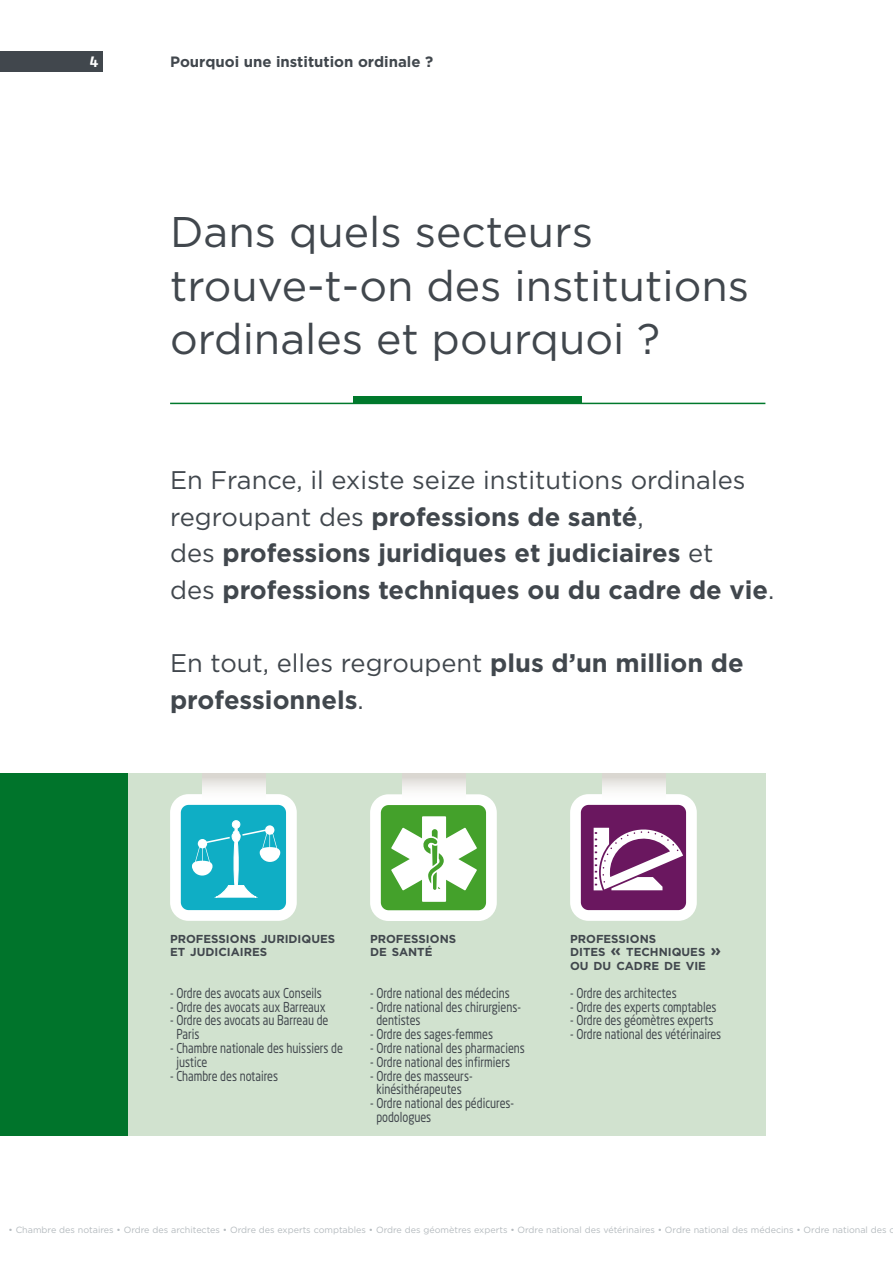
<style>
.page{position:relative;width:893px;height:1263px;background:#fff}
.page>*{position:absolute;margin:0;border:0;box-sizing:border-box;transform-origin:0 0}
.t1{font:42.9px/53.7px "Gotham";color:#41474d}
.t2{font:700 25.5px/36.6px "Gotham";color:#41474d}
.t3{font:700 15px "Gotham";color:#41474d}
.t4{font:700 15px "Fago Offc";color:#fff}
.t5{font:13.5px/13.8px "Neo Sans";color:#41474d;scale:.8 1}
.t6{font:700 11.55px/13.8px "Gotham";color:#41474d}
.t7{font:9px "Gotham";color:#b5bbbf}
.s1{font-weight:400}
.s2{font-size:16.5px}
</style>
<div class="page">
<hr style="left:170px;top:403px;width:595px;height:1px;background:#00792c">
<div style="left:354px;top:396px;width:228px;height:7px;background:#00792c"></div>
<div style="left:0;top:773px;width:765px;height:362px;background:#d1e2cf"></div>
<div style="left:0;top:773px;width:127px;height:362px;background:#00742b"></div>
<div style="left:575px;top:799px;width:116px;height:116px;background:#6a175f;border-radius:13px"></div>
<div style="left:570px;top:794px;width:127px;height:127px;border:11px solid #fff;border-radius:13px"></div>
<svg style="left:603px;top:773px;width:62px;height:31px"></svg>
<svg style="left:594px;top:827px;width:89px;height:63px"></svg>
<div style="left:375px;top:800px;width:116px;height:116px;background:#44a12b;border-radius:13px"></div>
<div style="left:370px;top:794px;width:127px;height:127px;border:11px solid #fff;border-radius:13px"></div>
<svg style="left:403px;top:773px;width:62px;height:31px"></svg>
<svg style="left:391px;top:816px;width:86px;height:86px"></svg>
<div style="left:175px;top:799px;width:116px;height:116px;background:#0faec5;border-radius:13px"></div>
<div style="left:170px;top:794px;width:127px;height:127px;border:11px solid #fff;border-radius:13px"></div>
<svg style="left:203px;top:773px;width:62px;height:31px"></svg>
<svg style="left:192px;top:820px;width:88px;height:77px"></svg>
<div style="left:0;top:51px;width:103px;height:20px;background:#41474d"></div>
<p class="t4" style="left:90px;top:53px;width:10px">4</p>
<p class="t3" style="left:170px;top:52px;width:265px">Pourquoi une institution ordinale ?</p>
<h1 class="t1" style="left:170px;top:204px;width:581px">Dans quels secteurs trouve-t-on des institutions ordinales et pourquoi ?</h1>
<h2 class="t2" style="left:170px;top:462px;width:606px"><span class="s1">En France, il existe seize institutions ordinales regroupant des</span> professions de santé<span class="s1">,<br>des</span> professions juridiques et judiciaires <span class="s1">et<br>des</span> professions techniques ou du cadre de vie<span class="s1">.</span></h2>
<h2 class="t2" style="left:170px;top:645px;width:575px"><span class="s1">En tout, elles regroupent</span> plus d’un million de professionnels<span class="s1">.</span></h2>
<p class="t6" style="left:170px;top:931px;width:167px">PROFESSIONS JURIDIQUES<br>ET JUDICIAIRES</p>
<p class="t5" style="left:170px;top:986px;width:191px">- Ordre des avocats aux Conseils</p>
<p class="t5" style="left:170px;top:999px;width:196px">- Ordre des avocats aux Barreaux</p>
<p class="t5" style="left:176px;top:1013px;width:192px;text-indent:-6px">- Ordre des avocats au Barreau de<br>Paris</p>
<p class="t5" style="left:176px;top:1041px;width:210px;text-indent:-6px">- Chambre nationale des huissiers de justice</p>
<p class="t5" style="left:170px;top:1068px;width:136px">- Chambre des notaires</p>
<p class="t6" style="left:370px;top:931px;width:88px">PROFESSIONS<br>DE SANTÉ</p>
<p class="t5" style="left:370px;top:986px;width:176px">- Ordre national des médecins</p>
<p class="t5" style="left:376px;top:999px;width:182px;text-indent:-6px">- Ordre national des chirurgiens&shy;dentistes</p>
<p class="t5" style="left:370px;top:1027px;width:155px">- Ordre des sages-femmes</p>
<p class="t5" style="left:370px;top:1041px;width:195px">- Ordre national des pharmaciens</p>
<p class="t5" style="left:370px;top:1055px;width:176px">- Ordre national des infirmiers</p>
<p class="t5" style="left:370px;top:1068px;width:130px;text-align:center">- Ordre des masseurs&shy;kinésithérapeutes</p>
<p class="t5" style="left:376px;top:1096px;width:174px;text-indent:-6px">- Ordre national des pédicures&shy;podologues</p>
<p class="t6" style="left:570px;top:931px;width:152px">PROFESSIONS<br>DITES <span class="s2">«</span> TECHNIQUES <span class="s2">»<br></span>OU DU CADRE DE VIE</p>
<p class="t5" style="left:570px;top:986px;width:135px">- Ordre des architectes</p>
<p class="t5" style="left:570px;top:999px;width:185px">- Ordre des experts comptables</p>
<p class="t5" style="left:570px;top:1013px;width:181px">- Ordre des géomètres experts</p>
<p class="t5" style="left:570px;top:1027px;width:191px">- Ordre national des vétérinaires</p>
<p class="t7" style="left:9px;top:1224px;width:888px">• Chambre des notaires • Ordre des architectes • Ordre des experts comptables • Ordre des géomètres experts • Ordre national des vétérinaires • Ordre national des médecins • Ordre national des c</p>
</div>
